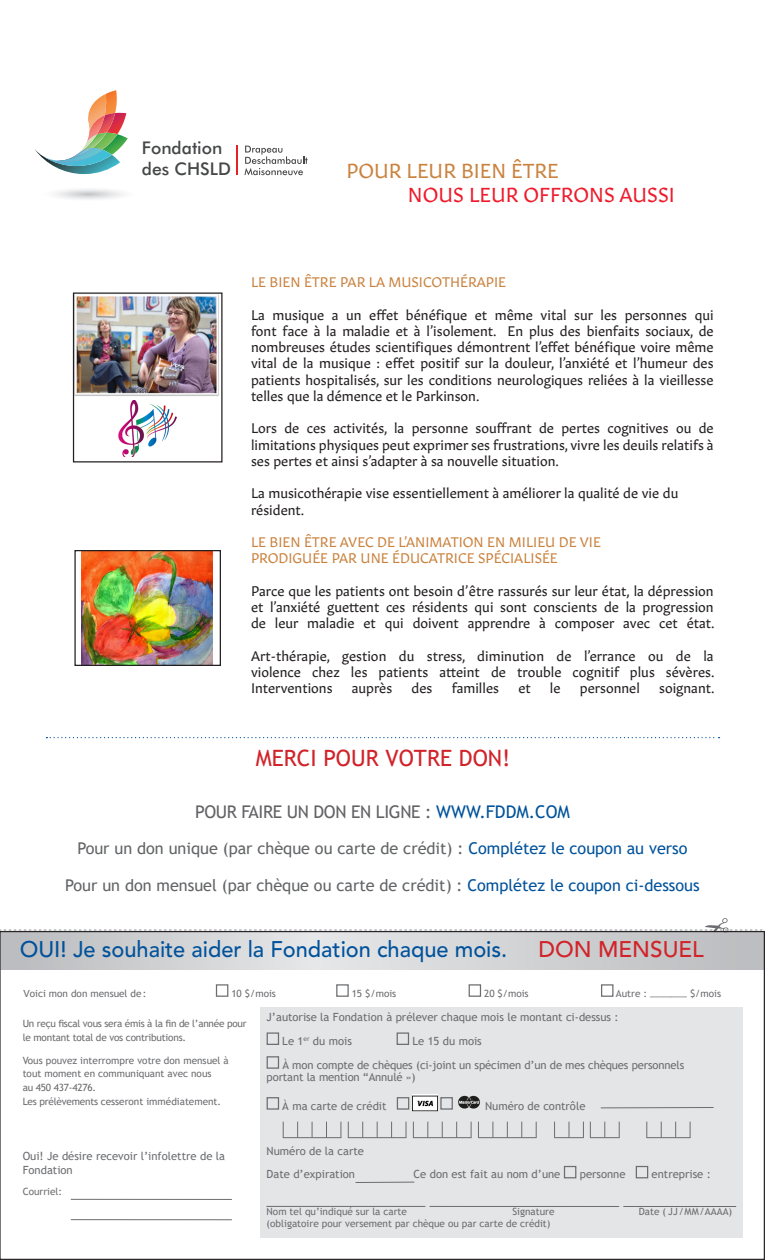
<style>
.page{position:relative;width:765px;height:1260px;background:#fff}
.page>*{position:absolute;margin:0;border:0;box-sizing:border-box;transform-origin:0 0}
.t1{font:500 22.5px "Avenir LT Std";color:#01529b}
.t2{font:22.5px "Trebuchet MS";color:#d1232a}
.t3{font:500 22.5px "Avenir LT Std";color:#d1232a}
.t4{font:20px "Gitan Latn";color:#ee1b2c}
.t5{font:20px "Gitan Latn";color:#ca833f}
.t6{font:17.5px "Trebuchet MS";letter-spacing:-.02em;color:#636366}
.t7{font:500 17.5px/21px "Futura BT";color:#464748}
.t8{font:16.25px "Trebuchet MS";color:#626466}
.t9{font:13.75px/16.2px "Gitan Latn";color:#231f20;text-align:justify}
.t10{font:13.75px "Gitan Latn";color:#ca833f}
.t11{font:11.25px/13.5px "Trebuchet MS";color:#6c6d70}
.t12{font:10px/13.8px "Trebuchet MS";color:#6c6d70}
.t13{font:10px/13.8px "Trebuchet MS";letter-spacing:-.02em;color:#6c6d70}
.s1{color:#01529b}
.s2{font-family:"Avenir LT Std";font-weight:500}
</style>
<div class="page">
<svg style="left:2px;top:933px;width:761px;height:37px;background:#cfd0d3"></svg>
<svg style="left:0;top:918px;width:765px;height:13px"></svg>
<div style="left:216px;top:984px;width:12px;height:13px;border:1px solid #6c6d70"></div>
<div style="left:336px;top:984px;width:13px;height:13px;border:1px solid #6c6d70"></div>
<div style="left:469px;top:984px;width:12px;height:13px;border:1px solid #6c6d70"></div>
<div style="left:601px;top:984px;width:12px;height:13px;border:1px solid #6c6d70"></div>
<div style="left:260px;top:1007px;width:482px;height:231px;background:#e4e5e7"></div>
<div style="left:267px;top:1032px;width:12px;height:13px;border:1px solid #6c6d70"></div>
<div style="left:397px;top:1032px;width:12px;height:13px;border:1px solid #6c6d70"></div>
<div style="left:267px;top:1056px;width:12px;height:13px;border:1px solid #6c6d70"></div>
<div style="left:267px;top:1097px;width:12px;height:13px;border:1px solid #6c6d70"></div>
<div style="left:397px;top:1097px;width:12px;height:13px;border:1px solid #6c6d70"></div>
<img style="left:413px;top:1094px;width:25px;height:18px">
<div style="left:440px;top:1097px;width:13px;height:13px;border:1px solid #6c6d70"></div>
<img style="left:458px;top:1095px;width:22px;height:14px">
<div style="left:564px;top:1166px;width:12px;height:12px;border:1px solid #6c6d70"></div>
<div style="left:636px;top:1166px;width:12px;height:12px;border:1px solid #6c6d70"></div>
<svg style="left:283px;top:1122px;width:1px;height:15px"></svg>
<svg style="left:312px;top:1122px;width:1px;height:15px"></svg>
<svg style="left:297px;top:1122px;width:1px;height:15px"></svg>
<svg style="left:326px;top:1122px;width:1px;height:15px"></svg>
<svg style="left:341px;top:1122px;width:1px;height:16px"></svg>
<hr style="left:283px;top:1137px;width:58px;height:1px;background:#6c6d70">
<svg style="left:348px;top:1122px;width:1px;height:15px"></svg>
<svg style="left:377px;top:1122px;width:1px;height:15px"></svg>
<svg style="left:362px;top:1122px;width:1px;height:15px"></svg>
<svg style="left:391px;top:1122px;width:1px;height:15px"></svg>
<svg style="left:406px;top:1122px;width:1px;height:16px"></svg>
<hr style="left:348px;top:1137px;width:58px;height:1px;background:#6c6d70">
<svg style="left:413px;top:1122px;width:1px;height:15px"></svg>
<svg style="left:442px;top:1122px;width:1px;height:15px"></svg>
<svg style="left:427px;top:1122px;width:1px;height:15px"></svg>
<svg style="left:456px;top:1122px;width:1px;height:15px"></svg>
<svg style="left:471px;top:1122px;width:1px;height:15px"></svg>
<hr style="left:413px;top:1137px;width:59px;height:1px;background:#6c6d70">
<svg style="left:478px;top:1122px;width:1px;height:15px"></svg>
<svg style="left:507px;top:1122px;width:1px;height:15px"></svg>
<svg style="left:492px;top:1122px;width:1px;height:15px"></svg>
<svg style="left:521px;top:1122px;width:1px;height:15px"></svg>
<svg style="left:536px;top:1122px;width:1px;height:15px"></svg>
<hr style="left:478px;top:1137px;width:59px;height:1px;background:#6c6d70">
<svg style="left:590px;top:1122px;width:1px;height:15px"></svg>
<svg style="left:604px;top:1122px;width:1px;height:15px"></svg>
<svg style="left:619px;top:1122px;width:1px;height:15px"></svg>
<hr style="left:590px;top:1137px;width:30px;height:1px;background:#6c6d70">
<svg style="left:554px;top:1122px;width:1px;height:15px"></svg>
<svg style="left:569px;top:1122px;width:1px;height:15px"></svg>
<svg style="left:583px;top:1122px;width:1px;height:15px"></svg>
<hr style="left:554px;top:1137px;width:30px;height:1px;background:#6c6d70">
<svg style="left:646px;top:1122px;width:1px;height:15px"></svg>
<svg style="left:661px;top:1122px;width:1px;height:15px"></svg>
<svg style="left:675px;top:1122px;width:1px;height:15px"></svg>
<svg style="left:690px;top:1122px;width:1px;height:15px"></svg>
<hr style="left:646px;top:1137px;width:45px;height:1px;background:#6c6d70">
<img style="left:75px;top:294px;width:144px;height:102px">
<div style="left:73px;top:292px;width:150px;height:170px;border:1px solid #231f20"></div>
<img style="left:81px;top:552px;width:131px;height:112px">
<div style="left:74px;top:550px;width:147px;height:116px;border:1px solid #231f20"></div>
<svg style="left:46px;top:737px;width:674px;height:1px"></svg>
<hr style="left:71px;top:1199px;width:161px;height:1px;background:#6c6d70">
<svg style="left:600px;top:1107px;width:114px;height:2px"></svg>
<hr style="left:266px;top:1206px;width:159px;height:1px;background:#6c6d70">
<hr style="left:71px;top:1219px;width:161px;height:1px;background:#6c6d70">
<hr style="left:430px;top:1206px;width:189px;height:1px;background:#6c6d70">
<hr style="left:623px;top:1206px;width:113px;height:1px;background:#6c6d70">
<img style="left:34px;top:90px;width:94px;height:84px">
<svg style="left:55px;top:189px;width:68px;height:10px"></svg>
<svg style="left:244px;top:146px;width:64px;height:29px"></svg>
<svg style="left:237px;top:146px;width:1px;height:29px"></svg>
<svg style="left:355px;top:1181px;width:60px;height:2px"></svg>
<img style="left:118px;top:400px;width:58px;height:56px">
<p class="t7" style="left:142px;top:137px;width:91px">Fondation des CHSLD</p>
<p class="t5" style="left:347px;top:154px;width:214px">POUR LEUR BIEN ÊTRE</p>
<p class="t4" style="left:408px;top:178px;width:268px">NOUS LEUR OFFRONS AUSSI</p>
<p class="t10" style="left:251px;top:271px;width:257px">LE BIEN ÊTRE PAR LA MUSICOTHÉRAPIE</p>
<p class="t9" style="left:251px;top:305px;width:464px">La musique a un effet bénéfique et même vital sur les personnes qui font face à la maladie et à l’isolement. En plus des bienfaits sociaux, de nombreuses études scientifiques démontrent l’effet bénéfique voire même vital de la musique : effet positif sur la douleur, l’anxiété et l’humeur des patients hospitalisés, sur les conditions neurologiques reliées à la vieillesse telles que la démence et le Parkinson.</p>
<p class="t9" style="left:251px;top:419px;width:464px">Lors de ces activités, la personne souffrant de pertes cognitives ou de limitations physiques peut exprimer ses frustrations, vivre les deuils relatifs à ses pertes et ainsi s’adapter à sa nouvelle situation.</p>
<p class="t9" style="left:251px;top:484px;width:429px">La musicothérapie vise essentiellement à améliorer la qualité de vie du</p>
<p class="t9" style="left:251px;top:500px;width:55px">résident.</p>
<p class="t10" style="left:251px;top:531px;width:351px">LE BIEN ÊTRE AVEC DE L’ANIMATION EN MILIEU DE VIE</p>
<p class="t10" style="left:251px;top:547px;width:308px">PRODIGUÉE PAR UNE ÉDUCATRICE SPÉCIALISÉE</p>
<p class="t9" style="left:251px;top:582px;width:465px">Parce que les patients ont besoin d’être rassurés sur leur état, la dépression et l’anxiété guettent ces résidents qui sont conscients de la progression de leur maladie et qui doivent apprendre à composer avec cet état.</p>
<p class="t9" style="left:251px;top:647px;width:465px">Art-thérapie, gestion du stress, diminution de l’errance ou de la violence chez les patients atteint de trouble cognitif plus sévères.</p>
<p class="t9" style="left:251px;top:679px;width:83px">Interventions</p>
<p class="t9" style="left:352px;top:679px;width:42px">auprès</p>
<p class="t9" style="left:412px;top:679px;width:22px">des</p>
<p class="t9" style="left:452px;top:679px;width:49px">familles</p>
<p class="t9" style="left:518px;top:679px;width:14px">et</p>
<p class="t9" style="left:550px;top:679px;width:12px">le</p>
<p class="t9" style="left:580px;top:679px;width:62px">personnel</p>
<p class="t9" style="left:659px;top:679px;width:57px">soignant.</p>
<p class="t2" style="left:256px;top:744px;width:256px">MERCI POUR VOTRE DON!</p>
<p class="t6" style="left:195px;top:801px;width:376px">POUR FAIRE UN DON EN LIGNE : <span class="s1">WWW.FDDM.COM</span></p>
<p class="t8" style="left:77px;top:838px;width:612px">Pour un don unique (par chèque ou carte de crédit) : <span class="s1">Complétez le coupon au verso</span></p>
<p class="t8" style="left:65px;top:875px;width:636px">Pour un don mensuel (par chèque ou carte de crédit) : <span class="s1">Complétez le coupon ci-dessous</span></p>
<p class="t1" style="left:20px;top:936px;width:489px">OUI! Je souhaite aider la Fondation chaque mois.</p>
<p class="t3" style="left:539px;top:936px;width:167px">DON MENSUEL</p>
<p class="t12" style="left:24px;top:986px;width:124px"><span class="s2">V</span>oici mon don mensuel de:</p>
<p class="t12" style="left:231px;top:986px;width:46px">10 $/mois</p>
<p class="t12" style="left:352px;top:986px;width:46px">15 $/mois</p>
<p class="t12" style="left:484px;top:986px;width:46px">20 $/mois</p>
<p class="t12" style="left:616px;top:986px;width:107px">Autre : _______ $/mois</p>
<p class="t13" style="left:23px;top:1017px;width:226px">Un reçu fiscal vous sera émis à la fin de l’année pour le montant total de vos contributions.</p>
<p class="t12" style="left:23px;top:1053px;width:208px">Vous pouvez interrompre votre don mensuel à tout moment en communiquant avec nous<br>au 450 437-4276.<br>Les prélèvements cesseront immédiatement.</p>
<p class="t11" style="left:267px;top:1010px;width:354px">J’autorise la Fondation à prélever chaque mois le montant ci-dessus :</p>
<p class="t11" style="left:282px;top:1034px;width:71px">Le 1<sup>er</sup> du mois</p>
<p class="t11" style="left:412px;top:1034px;width:71px">Le 15 du mois</p>
<p class="t11" style="left:283px;top:1058px;width:403px">À mon compte de chèques (ci-joint un spécimen d’un de mes chèques personnels</p>
<p class="t11" style="left:267px;top:1070px;width:151px">portant la mention “Annulé »)</p>
<p class="t11" style="left:282px;top:1099px;width:106px">À ma carte de crédit</p>
<p class="t11" style="left:485px;top:1099px;width:102px">Numéro de contrôle</p>
<p class="t11" style="left:267px;top:1144px;width:99px">Numéro de la carte</p>
<p class="t11" style="left:267px;top:1168px;width:90px">Date d’expiration</p>
<p class="t11" style="left:414px;top:1168px;width:148px">Ce don est fait au nom d’une</p>
<p class="t11" style="left:580px;top:1168px;width:47px">personne</p>
<p class="t11" style="left:652px;top:1168px;width:61px">entreprise :</p>
<p class="t12" style="left:267px;top:1205px;width:142px">Nom tel qu’indiqué sur la carte</p>
<p class="t12" style="left:512px;top:1205px;width:44px">Signature</p>
<p class="t12" style="left:639px;top:1205px;width:95px">Date ( JJ/MM/AAAA)</p>
<p class="t12" style="left:267px;top:1216px;width:285px">(obligatoire pour versement par chèque ou par carte de crédit)</p>
<p class="t11" style="left:23px;top:1149px;width:204px">Oui! Je désire recevoir l’infolettre de la<br>Fondation</p>
<p class="t12" style="left:23px;top:1185px;width:41px">Courriel:</p>
</div>
